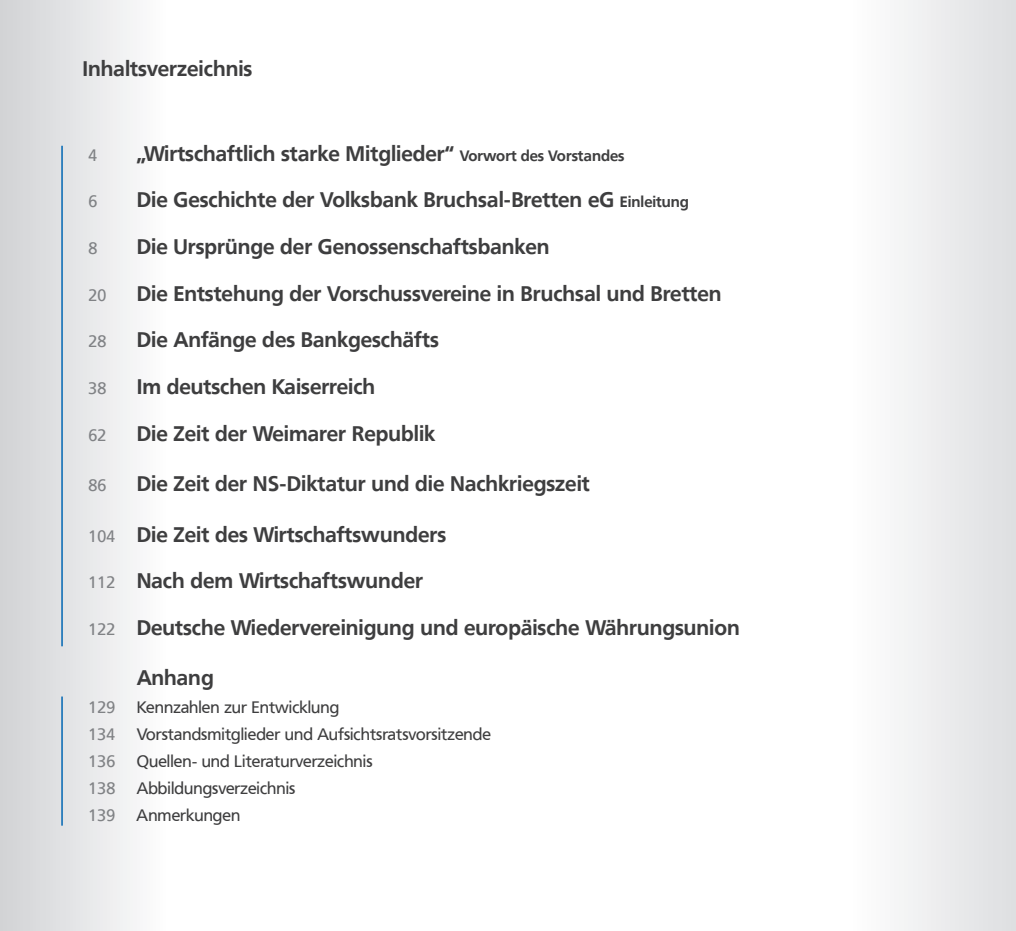
<style>
.page{position:relative;width:1016px;height:931px;background:#fff}
.page>*{position:absolute;margin:0;border:0;box-sizing:border-box;transform-origin:0 0}
.t1{font:700 21px "Frutiger VR";color:#3e3e3f}
.t2{font:16.5px "Frutiger VR";color:#3e3e3f}
.t3{font:16.5px "Frutiger VR";color:#808285}
.s1{font-size:15px}
.s2{font-weight:400;font-size:16.5px;color:#808285}
</style>
<div class="page">
<div style="left:849px;top:0;width:166px;height:930px;background:linear-gradient(to right,#fff,#dedfe1)"></div>
<div style="left:0;top:0;width:166px;height:930px;background:linear-gradient(to right,#d1d2d4,#fdfdfd)"></div>
<hr style="left:61px;top:146px;width:2px;height:500px;background:#0166b3">
<hr style="left:61px;top:696px;width:2px;height:129px;background:#0166b3">
<p class="t1" style="left:83px;top:56px;width:171px">Inhaltsverzeichnis</p>
<p class="t3" style="left:89px;top:145px;width:10px">4</p>
<p class="t1" style="left:137px;top:141px;width:489px">„Wirtschaftlich starke Mitglieder“ <span class="s1">Vorwort des Vorstandes</span></p>
<p class="t3" style="left:89px;top:192px;width:10px">6</p>
<p class="t1" style="left:137px;top:187px;width:554px">Die Geschichte der Volksbank Bruchsal-Bretten eG <span class="s1">Einleitung</span></p>
<p class="t3" style="left:89px;top:239px;width:10px">8</p>
<p class="t1" style="left:137px;top:234px;width:414px">Die Ursprünge der Genossenschaftsbanken</p>
<p class="t3" style="left:89px;top:285px;width:19px">20</p>
<p class="t1" style="left:137px;top:281px;width:586px">Die Entstehung der Vorschussvereine in Bruchsal und Bretten</p>
<p class="t3" style="left:89px;top:332px;width:19px">28</p>
<p class="t1" style="left:137px;top:327px;width:303px">Die Anfänge des Bankgeschäfts</p>
<p class="t3" style="left:89px;top:378px;width:19px">38</p>
<p class="t1" style="left:137px;top:374px;width:240px">Im deutschen Kaiserreich</p>
<p class="t3" style="left:89px;top:425px;width:19px">62</p>
<p class="t1" style="left:137px;top:421px;width:300px">Die Zeit der Weimarer Republik</p>
<p class="t3" style="left:89px;top:476px;width:19px">86</p>
<p class="t1" style="left:137px;top:471px;width:454px">Die Zeit der NS-Diktatur und die Nachkriegszeit</p>
<p class="t1" style="left:89px;top:521px;width:359px"><span class="s2">104</span> Die Zeit des Wirtschaftswunders</p>
<p class="t1" style="left:89px;top:568px;width:336px"><span class="s2">112</span> Nach dem Wirtschaftswunder</p>
<p class="t1" style="left:89px;top:615px;width:652px"><span class="s2">122</span> Deutsche Wiedervereinigung und europäische Währungsunion</p>
<p class="t1" style="left:137px;top:665px;width:78px">Anhang</p>
<p class="t3" style="left:89px;top:697px;width:28px">129</p>
<p class="t2" style="left:137px;top:697px;width:204px">Kennzahlen zur Entwicklung</p>
<p class="t3" style="left:89px;top:724px;width:28px">134</p>
<p class="t2" style="left:137px;top:724px;width:356px">Vorstandsmitglieder und Aufsichtsratsvorsitzende</p>
<p class="t3" style="left:89px;top:751px;width:28px">136</p>
<p class="t2" style="left:137px;top:751px;width:237px">Quellen- und Literaturverzeichnis</p>
<p class="t3" style="left:89px;top:778px;width:28px">138</p>
<p class="t2" style="left:137px;top:778px;width:160px">Abbildungsverzeichnis</p>
<p class="t3" style="left:89px;top:805px;width:28px">139</p>
<p class="t2" style="left:137px;top:805px;width:105px">Anmerkungen</p>
</div>
